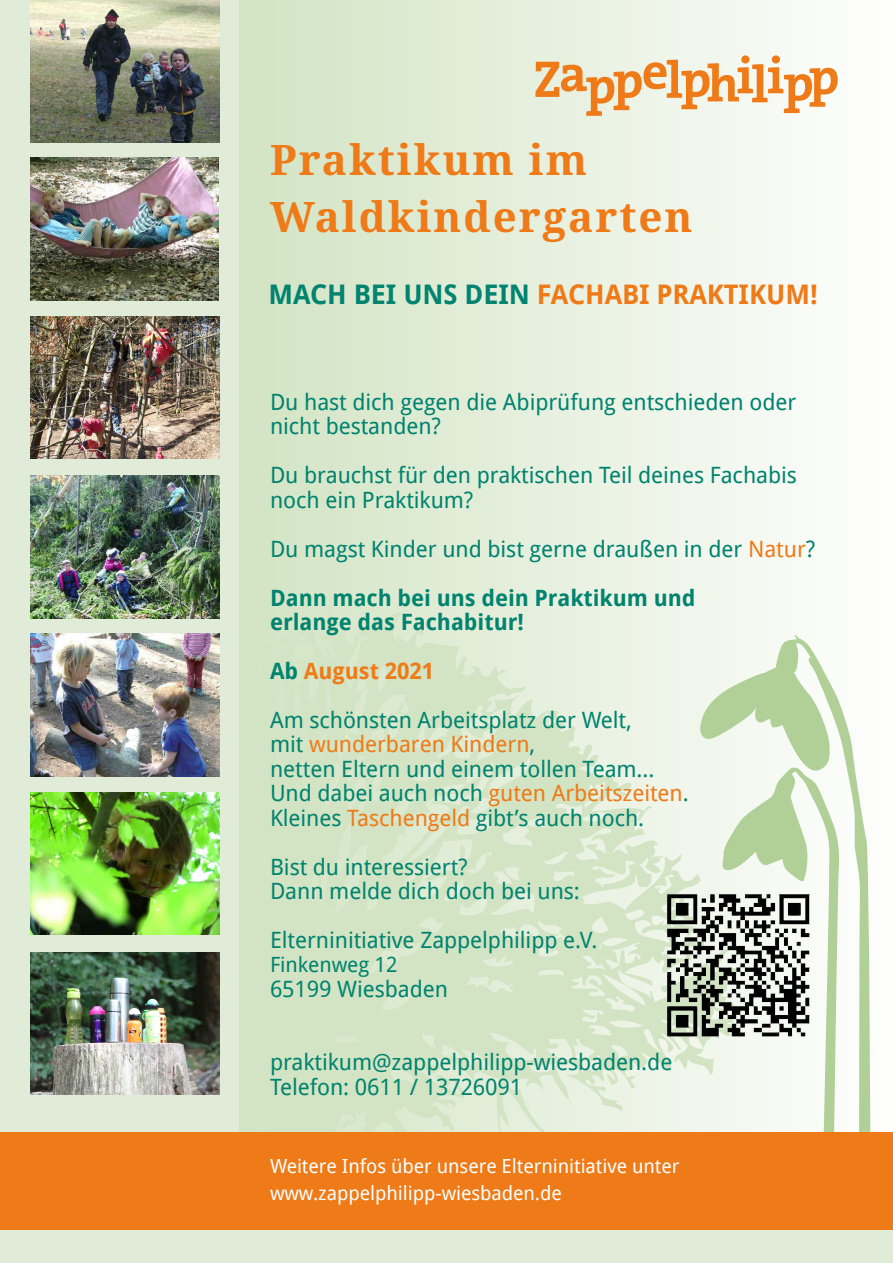
<style>
.page{position:relative;width:893px;height:1263px;background:#fff}
.page>*{position:absolute;margin:0;border:0;box-sizing:border-box;transform-origin:0 0}
.t1{font:700 42px/57.2px "Droid Serif";letter-spacing:.05em;color:#ef7a18}
.t2{font:700 27px "Droid Sans";letter-spacing:-.005em;color:#ef7a18}
.t3{font:22.5px/24.5px "Droid Sans";letter-spacing:-.005em;color:#00836f}
.t4{font:21px "Droid Sans";letter-spacing:-.005em;color:#00836f}
.t5{font:19.5px/27px "Droid Sans";letter-spacing:-.005em;color:#fff}
.s1{color:#00836f}
.s2{color:#ef7a18}
.s3{font-weight:700}
.s4{font-weight:700;color:#ef7a18}
</style>
<div class="page">
<div style="left:237px;top:0;width:656px;height:1263px;background:linear-gradient(to right,#d2e3c3,#fefefe)"></div>
<svg style="left:238px;top:607px;width:502px;height:525px;background:#dae8ce"></svg>
<svg style="left:719px;top:775px;width:57px;height:357px;fill:#f4f8f0"></svg>
<svg style="left:776px;top:634px;width:95px;height:498px"></svg>
<svg style="left:699px;top:666px;width:132px;height:109px"></svg>
<div style="left:0;top:1206px;width:893px;height:57px;background:#e1ecd8"></div>
<div style="left:0;top:0;width:238px;height:1263px;background:#e1ecd8"></div>
<svg style="left:535px;top:55px;width:303px;height:61px"></svg>
<div style="left:0;top:1132px;width:893px;height:98px;background:#ef7a18"></div>
<img style="left:30px;top:0;width:189px;height:142px">
<img style="left:30px;top:158px;width:189px;height:142px">
<img style="left:30px;top:316px;width:189px;height:143px">
<img style="left:30px;top:476px;width:189px;height:142px">
<img style="left:30px;top:634px;width:189px;height:142px">
<img style="left:30px;top:792px;width:189px;height:142px">
<img style="left:30px;top:953px;width:189px;height:142px">
<img style="left:664px;top:890px;width:150px;height:150px">
<h1 class="t1" style="left:270px;top:130px;width:424px">Praktikum im<br>Waldkindergarten</h1>
<p class="t2" style="left:268px;top:279px;width:551px"><span class="s1">MACH BEI UNS DEIN</span> FACHABI PRAKTIKUM!</p>
<p class="t3" style="left:270px;top:390px;width:528px">Du hast dich gegen die Abiprüfung entschieden oder nicht bestanden?</p>
<p class="t3" style="left:270px;top:463px;width:528px">Du brauchst für den praktischen Teil deines Fachabis noch ein Praktikum?</p>
<p class="t3" style="left:270px;top:524px;width:547px;line-height:48.9px">Du magst Kinder und bist gerne draußen in der <span class="s2">Natur</span>?<br><span class="s3">Dann mach bei uns dein Praktikum und</span></p>
<p class="t3" style="left:270px;top:598px;width:363px;line-height:48.9px"><span class="s3">erlange das Fachabitur!<br>Ab</span> <span class="s4">August 2021<br></span>Am schönsten Arbeitsplatz der Welt,</p>
<p class="t3" style="left:270px;top:732px;width:420px">mit <span class="s2">wunderbaren Kindern</span>,<br>netten Eltern und einem tollen Team...<br>Und dabei auch noch <span class="s2">guten Arbeitszeiten</span>.<br>Kleines <span class="s2">Taschengeld</span> gibt’s auch noch.</p>
<p class="t3" style="left:270px;top:854px;width:311px">Bist du interessiert?<br>Dann melde dich doch bei uns:</p>
<p class="t3" style="left:270px;top:928px;width:329px">Elterninitiative Zappelphilipp e.V.</p>
<p class="t4" style="left:270px;top:953px;width:129px">Finkenweg 12</p>
<p class="t3" style="left:270px;top:977px;width:179px">65199 Wiesbaden</p>
<p class="t3" style="left:270px;top:1050px;width:404px">praktikum@zappelphilipp-wiesbaden.de<br>Telefon: 0611 / 13726091</p>
<p class="t5" style="left:270px;top:1153px;width:411px">Weitere Infos über unsere Elterninitiative unter www.zappelphilipp-wiesbaden.de</p>
</div>
